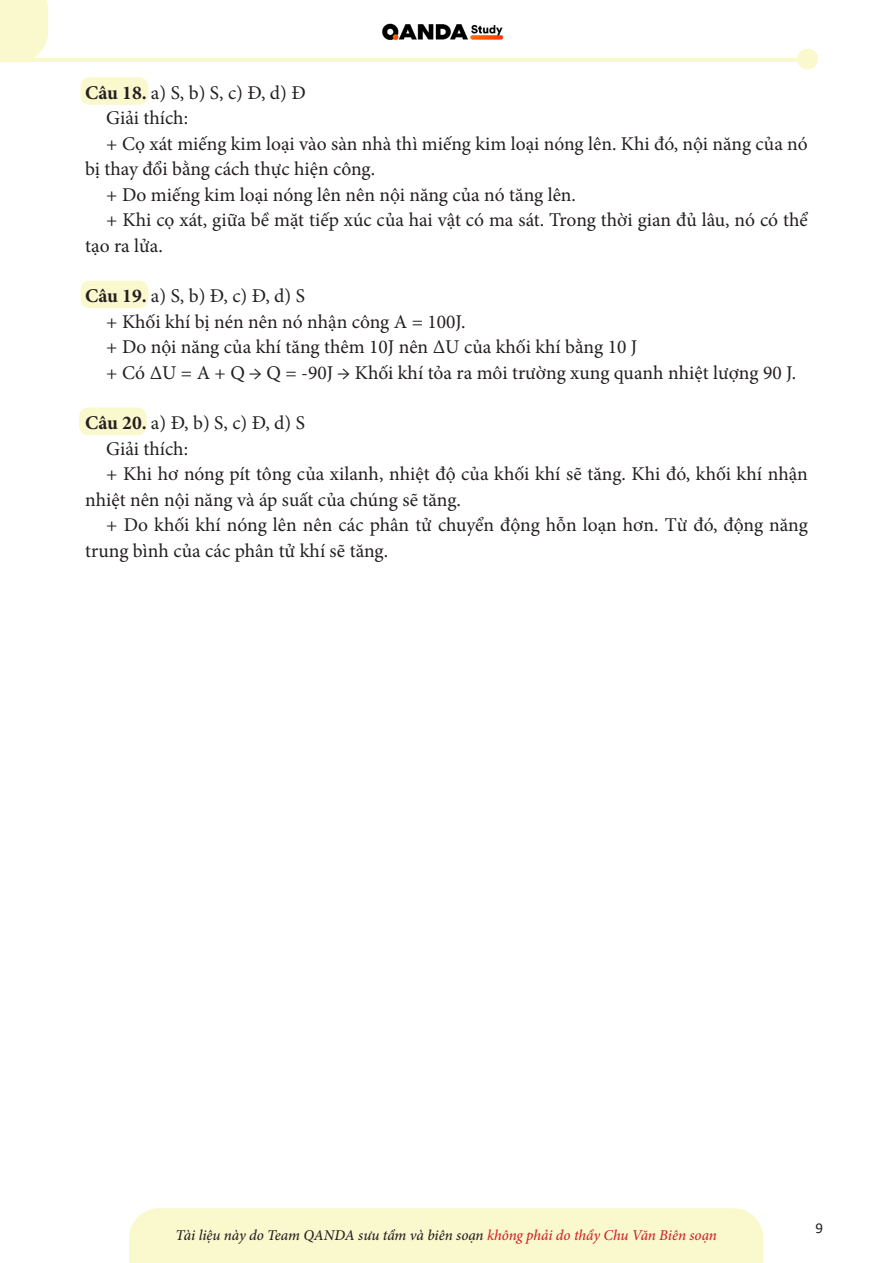
<style>
.page{position:relative;width:893px;height:1263px;background:#fff}
.page>*{position:absolute;margin:0;border:0;box-sizing:border-box;transform-origin:0 0}
.t1{font:19.5px/25.5px "Minion Pro";color:#231f20}
.t2{font:italic 500 15px "Minion Pro";letter-spacing:-.005em;color:#231f20}
.t3{font:15px "Calibri";color:#231f20}
.s1{font-weight:700}
.s2{color:#d1232a}
</style>
<div class="page">
<div style="left:0;top:0;width:48px;height:58px;background:#faf9ce"></div>
<hr style="left:0;top:58px;width:812px;height:4px;background:#faf9ce">
<div style="left:798px;top:49px;width:19px;height:20px;background:#faf9ce;border-radius:10px"></div>
<div style="left:797px;top:49px;width:21px;height:20px;border:2px solid #faf9ce;border-radius:10px"></div>
<img style="left:382px;top:23px;width:121px;height:17px">
<div style="left:129px;top:1208px;width:634px;height:55px;background:#faf9ce"></div>
<div style="left:79px;top:408px;width:68px;height:27px;background:#faf9ce;border-radius:9px"></div>
<div style="left:81px;top:281px;width:67px;height:27px;background:#faf9ce;border-radius:9px"></div>
<div style="left:81px;top:77px;width:67px;height:28px;background:#faf9ce;border-radius:9px"></div>
<p class="t1" style="left:85px;top:80px;width:222px"><span class="s1">Câu 18.</span> a) S, b) S, c) Đ, d) Đ</p>
<p class="t1" style="left:106px;top:105px;width:83px">Giải thích:</p>
<p class="t1" style="left:106px;top:131px;width:703px">+ Cọ xát miếng kim loại vào sàn nhà thì miếng kim loại nóng lên. Khi đó, nội năng của nó</p>
<p class="t1" style="left:85px;top:156px;width:292px">bị thay đổi bằng cách thực hiện công.</p>
<p class="t1" style="left:106px;top:182px;width:471px">+ Do miếng kim loại nóng lên nên nội năng của nó tăng lên.</p>
<p class="t1" style="left:106px;top:207px;width:703px">+ Khi cọ xát, giữa bề mặt tiếp xúc của hai vật có ma sát. Trong thời gian đủ lâu, nó có thể</p>
<p class="t1" style="left:85px;top:233px;width:79px">tạo ra lửa.</p>
<p class="t1" style="left:106px;top:283px;width:691px;text-indent:-21px"><span class="s1">Câu 19.</span> a) S, b) Đ, c) Đ, d) S<br>+ Khối khí bị nén nên nó nhận công A = 100J.<br>+ Do nội năng của khí tăng thêm 10J nên ∆U của khối khí bằng 10 J<br>+ Có ∆U = A + Q → Q = -90J → Khối khí tỏa ra môi trường xung quanh nhiệt lượng 90 J.</p>
<p class="t1" style="left:85px;top:410px;width:221px"><span class="s1">Câu 20.</span> a) Đ, b) S, c) Đ, d) S</p>
<p class="t1" style="left:106px;top:436px;width:83px">Giải thích:</p>
<p class="t1" style="left:106px;top:461px;width:703px">+ Khi hơ nóng pít tông của xilanh, nhiệt độ của khối khí sẽ tăng. Khi đó, khối khí nhận</p>
<p class="t1" style="left:85px;top:487px;width:377px">nhiệt nên nội năng và áp suất của chúng sẽ tăng.</p>
<p class="t1" style="left:106px;top:512px;width:703px">+ Do khối khí nóng lên nên các phân tử chuyển động hỗn loạn hơn. Từ đó, động năng</p>
<p class="t1" style="left:85px;top:538px;width:305px">trung bình của các phân tử khí sẽ tăng.</p>
<p class="t2" style="left:176px;top:1225px;width:543px">Tài liệu này do Team QANDA sưu tầm và biên soạn <span class="s2">không phải do thầy Chu Văn Biên soạn</span></p>
<p class="t3" style="left:815px;top:1217px;width:9px">9</p>
</div>
